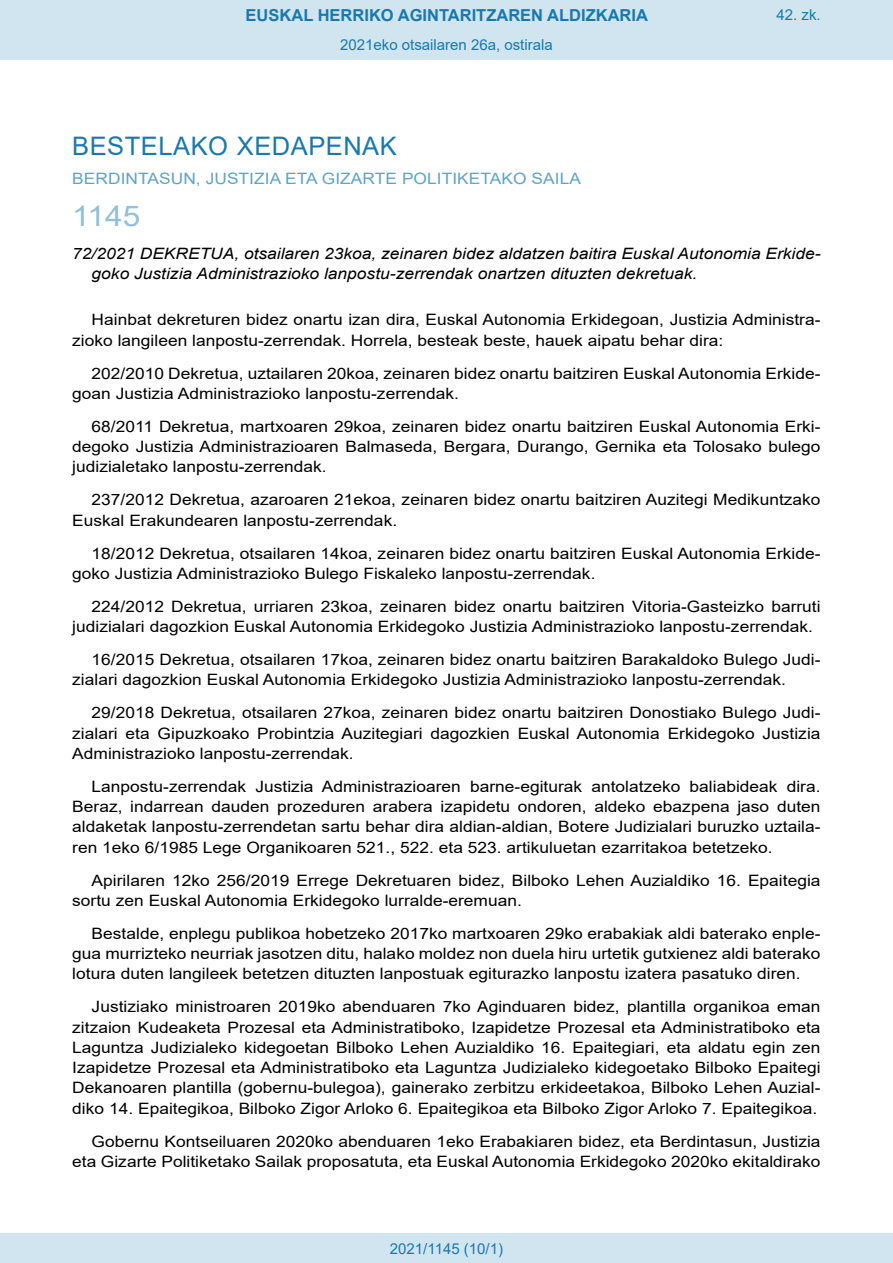
<style>
.page{position:relative;width:893px;height:1263px;background:#fff}
.page>*{position:absolute;margin:0;border:0;box-sizing:border-box;transform-origin:0 0}
.BOPVOrden{font:28.5px "Arial";color:#90c0db;scale:1.11 1}
.BOPVSeccion{font:25.5px "Arial";letter-spacing:.02em;color:#1879ad}
.t1{font:700 16.5px "Arial";color:#1879ad}
.BOPVDetalle{font:15.6px/20.2px "Arial";color:#000;scale:1.11 1}
.BOPVTitulo{font:italic 15.6px/20.2px "Arial";color:#000;scale:1.11 1}
.BOPVOrganismo{font:15.6px "Arial";letter-spacing:.005em;color:#5ea4ca;scale:1.11 1}
.Paginacion_Centro{font:15px "Arial";color:#1879ad}
</style>
<div class="page">
<div style="left:0;top:0;width:893px;height:60px;background:#d0e5f0"></div>
<div style="left:0;top:1233px;width:893px;height:30px;background:#d0e5f0"></div>
<p class="t1" style="left:246px;top:3px;width:404px">EUSKAL HERRIKO AGINTARITZAREN ALDIZKARIA</p>
<p class="Paginacion_Centro" style="left:340px;top:35px;width:214px">2021eko otsailaren 26a, ostirala</p>
<p class="Paginacion_Centro" style="left:776px;top:5px;width:46px">42. zk.</p>
<p class="BOPVSeccion" style="left:72px;top:128px;width:326px">BESTELAKO XEDAPENAK</p>
<p class="BOPVOrganismo" style="left:72px;top:168px;width:460px">BERDINTASUN, JUSTIZIA ETA GIZARTE POLITIKETAKO SAILA</p>
<p class="BOPVOrden" style="left:72px;top:197px;width:63px">1145</p>
<p class="BOPVTitulo" style="left:92px;top:244px;width:658px;text-indent:-19px">72/2021 DEKRETUA, otsailaren 23koa, zeinaren bidez aldatzen baitira Euskal Autonomia Erkide&shy;goko Justizia Administrazioko lanpostu-zerrendak onartzen dituzten dekretuak.</p>
<p class="BOPVDetalle" style="left:72px;top:310px;width:676px;text-indent:19px">Hainbat dekreturen bidez onartu izan dira, Euskal Autonomia Erkidegoan, Justizia Administra&shy;zioko langileen lanpostu-zerrendak. Horrela, besteak beste, hauek aipatu behar dira:</p>
<p class="BOPVDetalle" style="left:72px;top:363px;width:676px;text-indent:19px">202/2010 Dekretua, uztailaren 20koa, zeinaren bidez onartu baitziren Euskal Autonomia Erkide&shy;goan Justizia Administrazioko lanpostu-zerrendak.</p>
<p class="BOPVDetalle" style="left:72px;top:416px;width:676px;text-align:justify;text-indent:19px">68/2011 Dekretua, martxoaren 29koa, zeinaren bidez onartu baitziren Euskal Autonomia Erki&shy;degoko Justizia Administrazioaren Balmaseda, Bergara, Durango, Gernika eta Tolosako bulego judizialetako lanpostu-zerrendak.</p>
<p class="BOPVDetalle" style="left:72px;top:490px;width:676px;text-indent:19px">237/2012 Dekretua, azaroaren 21ekoa, zeinaren bidez onartu baitziren Auzitegi Medikuntzako<br>Euskal Erakundearen lanpostu-zerrendak.</p>
<p class="BOPVDetalle" style="left:72px;top:543px;width:676px;text-indent:19px">18/2012 Dekretua, otsailaren 14koa, zeinaren bidez onartu baitziren Euskal Autonomia Erkide&shy;goko Justizia Administrazioko Bulego Fiskaleko lanpostu-zerrendak.</p>
<p class="BOPVDetalle" style="left:72px;top:596px;width:676px;text-indent:19px">224/2012 Dekretua, urriaren 23koa, zeinaren bidez onartu baitziren Vitoria-Gasteizko barruti judizialari dagozkion Euskal Autonomia Erkidegoko Justizia Administrazioko lanpostu-zerrendak.</p>
<p class="BOPVDetalle" style="left:72px;top:649px;width:676px;text-indent:19px">16/2015 Dekretua, otsailaren 17koa, zeinaren bidez onartu baitziren Barakaldoko Bulego Judi&shy;zialari dagozkion Euskal Autonomia Erkidegoko Justizia Administrazioko lanpostu-zerrendak.</p>
<p class="BOPVDetalle" style="left:72px;top:703px;width:676px;text-align:justify;text-indent:19px">29/2018 Dekretua, otsailaren 27koa, zeinaren bidez onartu baitziren Donostiako Bulego Judi&shy;zialari eta Gipuzkoako Probintzia Auzitegiari dagozkien Euskal Autonomia Erkidegoko Justizia Administrazioko lanpostu-zerrendak.</p>
<p class="BOPVDetalle" style="left:72px;top:776px;width:676px;text-align:justify;text-indent:19px">Lanpostu-zerrendak Justizia Administrazioaren barne-egiturak antolatzeko baliabideak dira.<br>Beraz, indarrean dauden prozeduren arabera izapidetu ondoren, aldeko ebazpena jaso duten aldaketak lanpostu-zerrendetan sartu behar dira aldian-aldian, Botere Judizialari buruzko uztaila&shy;ren 1eko 6/1985 Lege Organikoaren 521., 522. eta 523. artikuluetan ezarritakoa betetzeko.</p>
<p class="BOPVDetalle" style="left:72px;top:870px;width:676px;text-indent:19px">Apirilaren 12ko 256/2019 Errege Dekretuaren bidez, Bilboko Lehen Auzialdiko 16. Epaitegia sortu zen Euskal Autonomia Erkidegoko lurralde-eremuan.</p>
<p class="BOPVDetalle" style="left:72px;top:923px;width:676px;text-align:justify;text-indent:19px">Bestalde, enplegu publikoa hobetzeko 2017ko martxoaren 29ko erabakiak aldi baterako enple&shy;gua murrizteko neurriak jasotzen ditu, halako moldez non duela hiru urtetik gutxienez aldi baterako lotura duten langileek betetzen dituzten lanpostuak egiturazko lanpostu izatera pasatuko diren.</p>
<p class="BOPVDetalle" style="left:72px;top:997px;width:676px;text-align:justify;text-indent:19px">Justiziako ministroaren 2019ko abenduaren 7ko Aginduaren bidez, plantilla organikoa eman zitzaion Kudeaketa Prozesal eta Administratiboko, Izapidetze Prozesal eta Administratiboko eta Laguntza Judizialeko kidegoetan Bilboko Lehen Auzialdiko 16. Epaitegiari, eta aldatu egin zen Izapidetze Prozesal eta Administratiboko eta Laguntza Judizialeko kidegoetako Bilboko Epaitegi Dekanoaren plantilla (gobernu-bulegoa), gainerako zerbitzu erkideetakoa, Bilboko Lehen Auzial&shy;diko 14. Epaitegikoa, Bilboko Zigor Arloko 6. Epaitegikoa eta Bilboko Zigor Arloko 7. Epaitegikoa.</p>
<p class="BOPVDetalle" style="left:72px;top:1131px;width:676px;text-align:right">Gobernu Kontseiluaren 2020ko abenduaren 1eko Erabakiaren bidez, eta Berdintasun, Justizia eta Gizarte Politiketako Sailak proposatuta, eta Euskal Autonomia Erkidegoko 2020ko ekitaldirako</p>
<p class="Paginacion_Centro" style="left:390px;top:1238px;width:115px">2021/1145 (10/1)</p>
</div>
